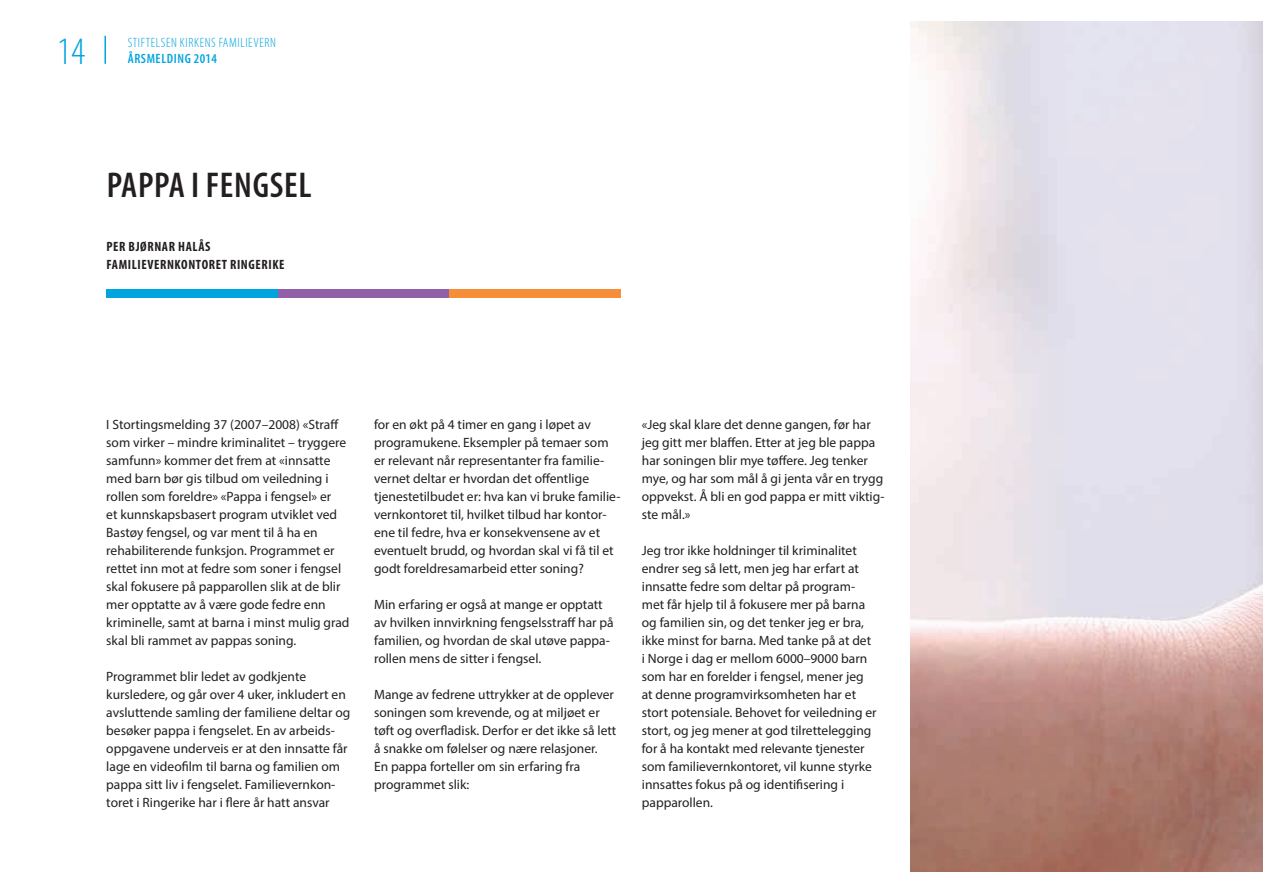
<style>
.page{position:relative;width:1263px;height:893px;background:#fff}
.page>*{position:absolute;margin:0;border:0;box-sizing:border-box;transform-origin:0 0}
.t1{font:300 condensed 39px "Myriad Pro";color:#00a4de}
.t2{font:600 condensed 36px "Myriad Pro";letter-spacing:.02em;color:#231f20}
.t3{font:13.5px/18px "Myriad Pro";color:#231f20}
.t4{font:700 condensed 13.5px/18px "Myriad Pro";letter-spacing:.045em;color:#231f20}
.t5{font:300 condensed 13.5px "Myriad Pro";letter-spacing:.045em;color:#00a4de}
.t6{font:600 condensed 13.5px "Myriad Pro";letter-spacing:.045em;color:#00a4de}
</style>
<div class="page">
<hr style="left:104px;top:36px;width:2px;height:28px;background:#00a4de">
<img style="left:910px;top:21px;width:353px;height:851px">
<div style="left:106px;top:289px;width:172px;height:9px;background:#00a4de"></div>
<div style="left:278px;top:289px;width:171px;height:9px;background:#9260a8"></div>
<div style="left:449px;top:289px;width:172px;height:9px;background:#f68d38"></div>
<h1 class="t1" style="left:57px;top:30px;width:30px">14</h1>
<p class="t5" style="left:128px;top:35px;width:150px">STIFTELSEN KIRKENS FAMILIEVERN</p>
<p class="t6" style="left:128px;top:51px;width:91px">ÅRSMELDING 2014</p>
<h2 class="t2" style="left:107px;top:165px;width:206px">PAPPA I FENGSEL</h2>
<p class="t4" style="left:106px;top:237px;width:180px">PER BJØRNAR HALÅS<br>FAMILIEVERNKONTORET RINGERIKE</p>
<p class="t3" style="left:106px;top:415px;width:245px">I Stortingsmelding 37 (2007–2008) «Straff som virker – mindre kriminalitet – tryggere samfunn» kommer det frem at «innsatte med barn bør gis tilbud om veiledning i rollen som foreldre» «Pappa i fengsel» er<br>et kunnskapsbasert program utviklet ved Bastøy fengsel, og var ment til å ha en rehabiliterende funksjon. Programmet er rettet inn mot at fedre som soner i fengsel skal fokusere på papparollen slik at de blir mer opptatte av å være gode fedre enn kriminelle, samt at barna i minst mulig grad skal bli rammet av pappas soning.</p>
<p class="t3" style="left:106px;top:667px;width:246px">Programmet blir ledet av godkjente kursledere, og går over 4 uker, inkludert en avsluttende samling der familiene deltar og besøker pappa i fengselet. En av arbeids&shy;oppgavene underveis er at den innsatte får lage en videofilm til barna og familien om pappa sitt liv i fengselet. Familievernkon&shy;toret i Ringerike har i flere år hatt ansvar</p>
<p class="t3" style="left:374px;top:415px;width:248px">for en økt på 4 timer en gang i løpet av programukene. Eksempler på temaer som er relevant når representanter fra familie&shy;vernet deltar er hvordan det offentlige tjenestetilbudet er: hva kan vi bruke familie&shy;vernkontoret til, hvilket tilbud har kontor&shy;ene til fedre, hva er konsekvensene av et eventuelt brudd, og hvordan skal vi få til et godt foreldresamarbeid etter soning?</p>
<p class="t3" style="left:374px;top:595px;width:241px">Min erfaring er også at mange er opptatt av hvilken innvirkning fengselsstraff har på familien, og hvordan de skal utøve pappa&shy;rollen mens de sitter i fengsel.</p>
<p class="t3" style="left:374px;top:685px;width:244px">Mange av fedrene uttrykker at de opplever soningen som krevende, og at miljøet er tøft og overfladisk. Derfor er det ikke så lett å snakke om følelser og nære relasjoner.<br>En pappa forteller om sin erfaring fra programmet slik:</p>
<p class="t3" style="left:642px;top:415px;width:244px">«Jeg skal klare det denne gangen, før har jeg gitt mer blaffen. Etter at jeg ble pappa har soningen blir mye tøffere. Jeg tenker mye, og har som mål å gi jenta vår en trygg oppvekst. Å bli en god pappa er mitt viktig&shy;ste mål.»</p>
<p class="t3" style="left:642px;top:541px;width:236px">Jeg tror ikke holdninger til kriminalitet endrer seg så lett, men jeg har erfart at innsatte fedre som deltar på program&shy;met får hjelp til å fokusere mer på barna og familien sin, og det tenker jeg er bra, ikke minst for barna. Med tanke på at det i Norge i dag er mellom 6000–9000 barn som har en forelder i fengsel, mener jeg at denne programvirksomheten har et stort potensiale. Behovet for veiledning er stort, og jeg mener at god tilrettelegging for å ha kontakt med relevante tjenester som familievernkontoret, vil kunne styrke innsattes fokus på og identifisering i papparollen.</p>
</div>
